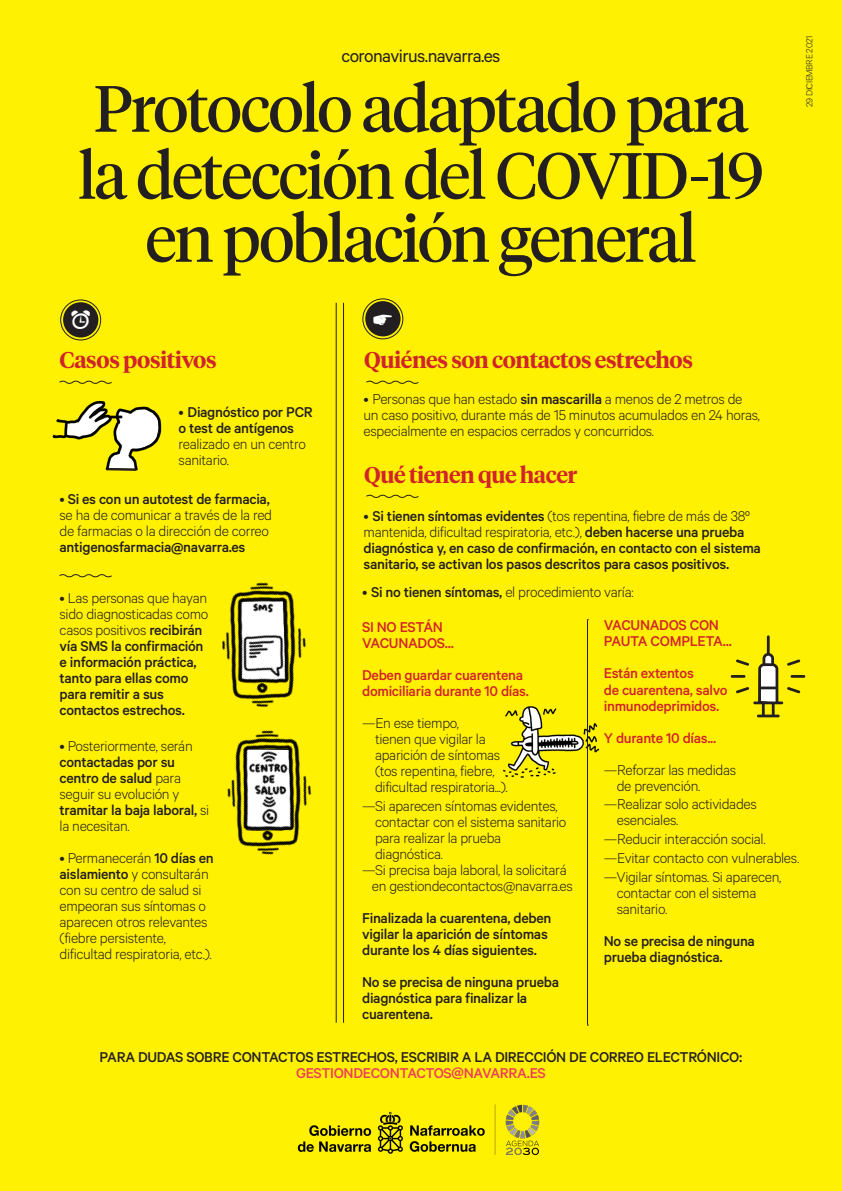
<style>
.page{position:relative;width:842px;height:1191px;background:#fff101}
.page>*{position:absolute;margin:0;border:0;box-sizing:border-box;transform-origin:0 0}
.t1{font:65px "Tiempos Headline";letter-spacing:-.03em;color:#231f20}
.t2{font:600 22.7px "Tiempos Headline";letter-spacing:-.02em;color:#d1232a}
.t3{font:19.9px "Calibre";letter-spacing:-.03em;color:#231f20}
.t4{font:300 16px/16px "Calibre";letter-spacing:-.02em;color:#231f20}
.t5{font:500 16px/16px "Calibre";letter-spacing:-.02em;color:#231f20}
.t6{font:500 16px/16px "Calibre";letter-spacing:-.02em;color:#d1232a}
.t7{font:300 10px "Calibre";letter-spacing:-.03em;color:#231f20}
.s1{font-weight:300}
.s2{font-weight:500}
.s3{color:#ee3b60}
</style>
<div class="page">
<img style="left:297px;top:1104px;width:243px;height:50px">
<div style="left:365px;top:301px;width:36px;height:35px;background:#231f20;border-radius:50%"></div>
<div style="left:362px;top:298px;width:41px;height:41px;border:1px solid #231f20;border-radius:50%"></div>
<div style="left:63px;top:302px;width:35px;height:35px;background:#231f20;border-radius:50%"></div>
<div style="left:60px;top:299px;width:41px;height:41px;border:1px solid #231f20;border-radius:50%"></div>
<svg style="left:59px;top:380px;width:53px;height:4px"></svg>
<svg style="left:366px;top:380px;width:53px;height:4px"></svg>
<svg style="left:366px;top:494px;width:53px;height:4px"></svg>
<svg style="left:59px;top:574px;width:53px;height:4px"></svg>
<img style="left:503px;top:706px;width:97px;height:72px">
<hr style="left:336px;top:303px;width:1px;height:719px;background:#231f20">
<hr style="left:343px;top:303px;width:1px;height:719px;background:#231f20">
<svg style="left:587px;top:619px;width:1px;height:407px"></svg>
<img style="left:221px;top:543px;width:116px;height:166px">
<img style="left:227px;top:709px;width:110px;height:181px">
<img style="left:52px;top:400px;width:110px;height:39px">
<svg style="left:64px;top:401px;width:96px;height:70px"></svg>
<hr style="left:790px;top:675px;width:15px;height:3px;background:#231f20">
<hr style="left:731px;top:675px;width:14px;height:3px;background:#231f20">
<svg style="left:736px;top:635px;width:64px;height:82px"></svg>
<p class="t3" style="left:341px;top:45px;width:160px">coronavirus.navarra.es</p>
<p class="t1" style="left:94px;top:64px;width:656px">Protocolo adaptado para</p>
<p class="t1" style="left:78px;top:131px;width:687px">la detección del COVID-19</p>
<p class="t1" style="left:146px;top:194px;width:552px">en población general</p>
<p class="t2" style="left:60px;top:344px;width:159px">Casos positivos</p>
<p class="t2" style="left:364px;top:344px;width:330px">Quiénes son contactos estrechos</p>
<p class="t5" style="left:179px;top:403px;width:136px"><span class="s1">•</span> Diagnóstico por PCR</p>
<p class="t4" style="left:179px;top:419px;width:129px"><span class="s2">o test de antígenos </span>realizado en un centro sanitario.</p>
<p class="t4" style="left:364px;top:390px;width:398px">• Personas que han estado <span class="s2">sin mascarilla</span> a menos de 2 metros de un caso positivo, durante más de 15 minutos acumulados en 24 horas, especialmente en espacios cerrados y concurridos.</p>
<p class="t2" style="left:364px;top:459px;width:215px">Qué tienen que hacer</p>
<p class="t7" style="left:803px;top:107px;width:72px;rotate:-90deg">29 DICIEMBRE 2021</p>
<p class="t4" style="left:60px;top:490px;width:214px">• <span class="s2">Si es con un autotest de farmacia, </span>se ha de comunicar a través de la red de farmacias o la dirección de correo <span class="s2">antigenosfarmacia@navarra.es</span></p>
<p class="t5" style="left:364px;top:507px;width:399px"><span class="s1">•</span> Si tienen síntomas evidentes <span class="s1">(tos repentina, fiebre de más de 38º mantenida, dificultad respiratoria, etc.),</span> deben hacerse una prueba diagnóstica y, en caso de confirmación, en contacto con el sistema sanitario, se activan los pasos descritos para casos positivos.</p>
<p class="t4" style="left:362px;top:583px;width:273px">• <span class="s2">Si no tienen síntomas,</span> el procedimiento varía:</p>
<p class="t6" style="left:362px;top:619px;width:82px">SI NO ESTÁN</p>
<p class="t6" style="left:362px;top:635px;width:93px">VACUNADOS...</p>
<p class="t6" style="left:362px;top:667px;width:168px">Deben guardar cuarentena domiciliaria durante 10 días.</p>
<p class="t4" style="left:362px;top:714px;width:99px">—En ese tiempo,</p>
<p class="t4" style="left:375px;top:730px;width:112px">tienen que vigilar la</p>
<p class="t4" style="left:375px;top:746px;width:127px">aparición de síntomas</p>
<p class="t4" style="left:375px;top:762px;width:121px">(tos repentina, fiebre,</p>
<p class="t4" style="left:375px;top:778px;width:134px">dificultad respiratoria...).</p>
<p class="t4" style="left:362px;top:797px;width:197px">—Si aparecen síntomas evidentes,</p>
<p class="t4" style="left:375px;top:813px;width:193px">contactar con el sistema sanitario</p>
<p class="t4" style="left:375px;top:829px;width:128px">para realizar la prueba</p>
<p class="t4" style="left:375px;top:845px;width:70px">diagnóstica.</p>
<p class="t4" style="left:362px;top:861px;width:206px">—Si precisa baja laboral, la solicitará</p>
<p class="t4" style="left:372px;top:877px;width:203px">en gestiondecontactos@navarra.es</p>
<p class="t5" style="left:362px;top:909px;width:191px">Finalizada la cuarentena, deben vigilar la aparición de síntomas durante los 4 días siguientes.</p>
<p class="t5" style="left:362px;top:973px;width:198px">No se precisa de ninguna prueba diagnóstica para finalizar la cuarentena.</p>
<p class="t5" style="left:100px;top:1049px;width:644px;text-align:center">PARA DUDAS SOBRE CONTACTOS ESTRECHOS, ESCRIBIR A LA DIRECCIÓN DE CORREO ELECTRÓNICO:<br><span class="s3">GESTIONDECONTACTOS@NAVARRA.ES</span></p>
<p class="t5" style="left:60px;top:589px;width:150px"><span class="s1">• Las personas que hayan sido diagnosticadas como casos positivos</span> recibirán vía SMS la confirmación e información práctica, tanto para ellas como para remitir a sus contactos estrechos.</p>
<p class="t4" style="left:60px;top:737px;width:151px">• Posteriormente, serán <span class="s2">contactadas por su centro de salud</span> para seguir su evolución y <span class="s2">tramitar la baja laboral,</span> si la necesitan.</p>
<p class="t4" style="left:60px;top:849px;width:156px">• Permanecerán <span class="s2">10 días en aislamiento</span> y consultarán con su centro de salud si empeoran sus síntomas o aparecen otros relevantes (fiebre persistente, dificultad respiratoria, etc.).</p>
<p class="t6" style="left:604px;top:617px;width:117px">VACUNADOS CON</p>
<p class="t6" style="left:604px;top:633px;width:130px">PAUTA COMPLETA...</p>
<p class="t6" style="left:604px;top:665px;width:92px">Están extentos</p>
<p class="t6" style="left:604px;top:681px;width:125px">de cuarentena, salvo inmunodeprimidos.</p>
<p class="t6" style="left:604px;top:729px;width:114px">Y durante 10 días...</p>
<p class="t4" style="left:604px;top:761px;width:134px">—Reforzar las medidas</p>
<p class="t4" style="left:617px;top:777px;width:85px">de prevención.</p>
<p class="t4" style="left:604px;top:795px;width:155px">—Realizar solo actividades</p>
<p class="t4" style="left:617px;top:811px;width:63px">esenciales.</p>
<p class="t4" style="left:604px;top:830px;width:163px">—Reducir interacción social.</p>
<p class="t4" style="left:604px;top:849px;width:197px">—Evitar contacto con vulnerables.</p>
<p class="t4" style="left:604px;top:868px;width:179px">—Vigilar síntomas. Si aparecen,</p>
<p class="t4" style="left:617px;top:884px;width:141px">contactar con el sistema</p>
<p class="t4" style="left:617px;top:900px;width:52px">sanitario.</p>
<p class="t5" style="left:604px;top:932px;width:153px">No se precisa de ninguna prueba diagnóstica.</p>
</div>
